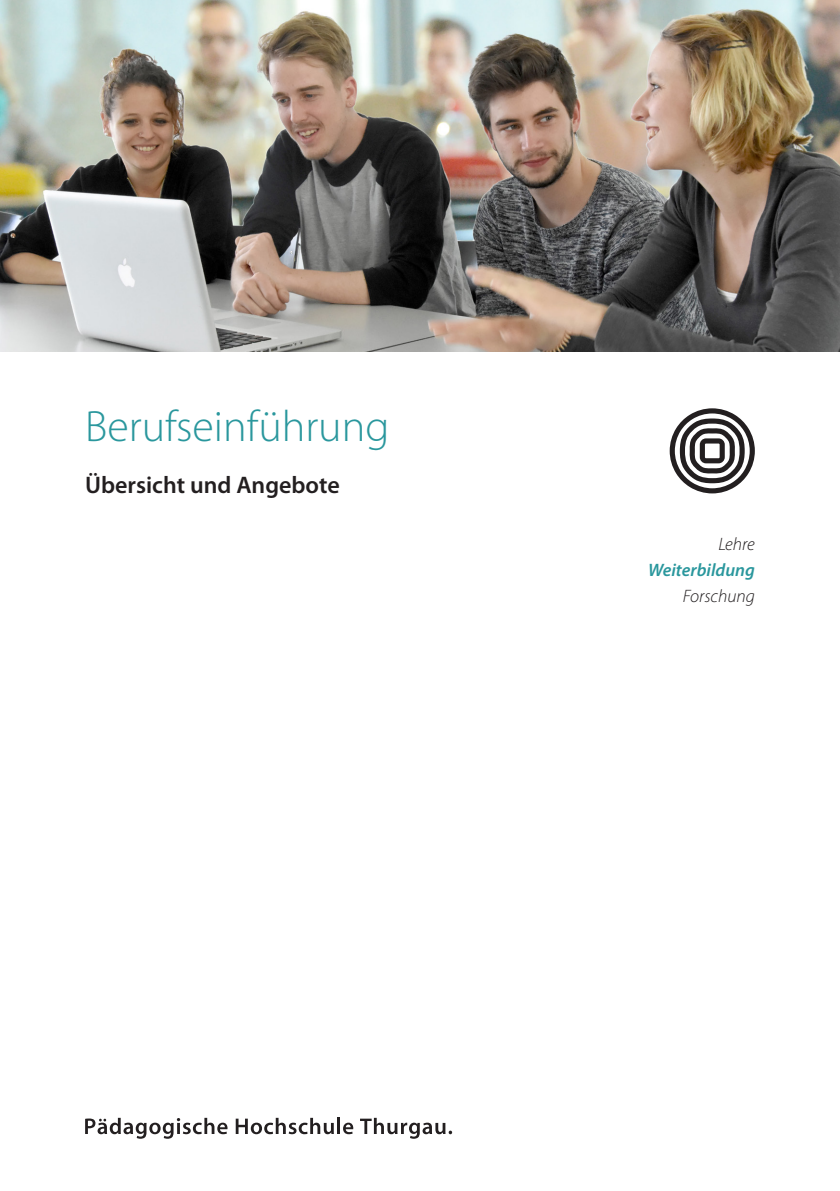
<style>
.page{position:relative;width:840px;height:1191px;background:#fff}
.page>*{position:absolute;margin:0;border:0;box-sizing:border-box;transform-origin:0 0}
.PHTG_Titel_04___MP_L{font:300 44px "Myriad Pro";color:#2a979d}
.PHTG_Untertitel_02{font:600 24px "Myriad Pro";color:#231f20}
.t1{font:italic 300 18px "Myriad Pro";color:#231f20}
.t2{font:italic 600 18px "Myriad Pro";color:#2a979d}
</style>
<div class="page">
<svg style="left:85px;top:1117px;width:142px;height:21px"></svg>
<svg style="left:235px;top:1117px;width:98px;height:17px"></svg>
<hr style="left:337px;top:1117px;width:3px;height:17px;background:#231f20">
<svg style="left:343px;top:1122px;width:10px;height:12px"></svg>
<svg style="left:360px;top:1117px;width:92px;height:21px"></svg>
<svg style="left:669px;top:408px;width:85px;height:85px"></svg>
<img style="left:0;top:0;width:839px;height:351px">
<p class="PHTG_Titel_04___MP_L" style="left:85px;top:402px;width:305px">Berufseinführung</p>
<p class="PHTG_Untertitel_02" style="left:85px;top:472px;width:256px">Übersicht und Angebote</p>
<p class="t1" style="left:718px;top:535px;width:38px">Lehre</p>
<p class="t2" style="left:647px;top:560px;width:108px">Weiterbildung</p>
<p class="t1" style="left:682px;top:587px;width:73px">Forschung</p>
</div>
